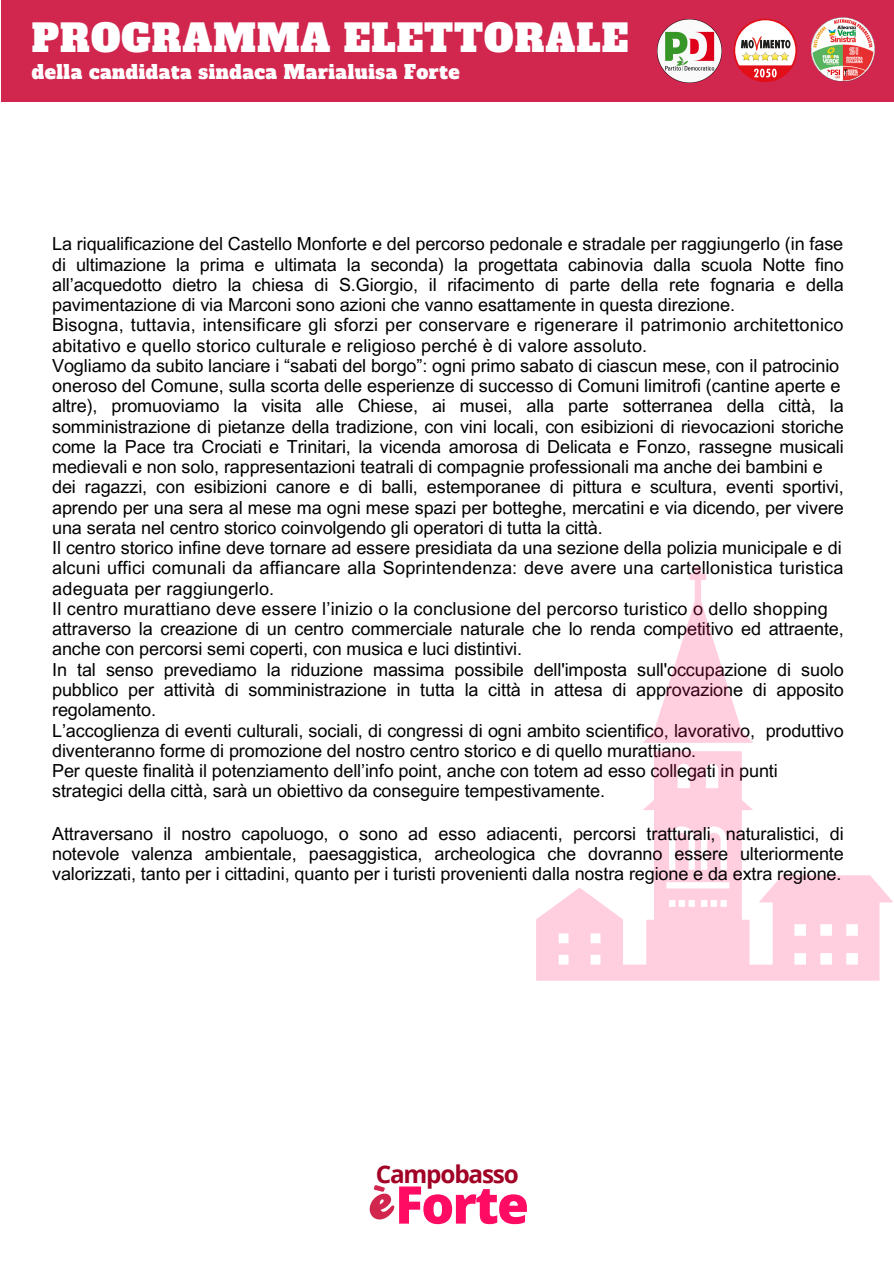
<style>
.page{position:relative;width:894px;height:1264px;background:#fff}
.page>*{position:absolute;margin:0;border:0;box-sizing:border-box;transform-origin:0 0}
.t1{font:800 52.05px "Open Sans";letter-spacing:-.035em;color:#ff0b63}
.t2{font:37.2px "Alfa Slab One";letter-spacing:.03em;color:#fff}
.t3{font:700 24.3px "Open Sans";letter-spacing:-.05em;color:#a20126}
.t4{font:18.9px "Alfa Slab One";letter-spacing:.03em;color:#fff}
.t5{font:18px/20.2px "Arial MT Pro";letter-spacing:-.005em;color:#000}
.t6{font:18px/20.2px "Arial MT Pro";letter-spacing:.015em;color:#000}
</style>
<div class="page">
<div style="left:1px;top:0;width:892px;height:101px;background:#d1264e"></div>
<img style="left:657px;top:19px;width:63px;height:64px">
<svg style="left:733px;top:19px;width:63px;height:63px"></svg>
<img style="left:811px;top:17px;width:64px;height:65px">
<svg style="left:644px;top:566px;width:108px;height:176px"></svg>
<svg style="left:536px;top:751px;width:356px;height:229px"></svg>
<p class="t2" style="left:32px;top:13px;width:598px">PROGRAMMA ELETTORALE</p>
<p class="t4" style="left:32px;top:59px;width:429px">della candidata sindaca Marialuisa Forte</p>
<h2 class="t5" style="left:52px;top:236px;width:792px">La riqualificazione del Castello Monforte e del percorso pedonale e stradale per raggiungerlo (in fase</h2>
<p class="t5" style="left:52px;top:256px;width:793px;text-align:justify">di ultimazione la prima e ultimata la seconda) la progettata cabinovia dalla scuola Notte fino all’acquedotto dietro la chiesa di S.Giorgio, il rifacimento di parte della rete fognaria e della pavimentazione di via Marconi sono azioni che vanno esattamente in questa direzione.</p>
<p class="t5" style="left:52px;top:317px;width:792px">Bisogna, tuttavia, intensificare gli sforzi per conservare e rigenerare il patrimonio architettonico abitativo e quello storico culturale e religioso perché è di valore assoluto.</p>
<p class="t5" style="left:52px;top:357px;width:788px">Vogliamo da subito lanciare i “sabati del borgo”: ogni primo sabato di ciascun mese, con il patrocinio</p>
<p class="t5" style="left:52px;top:378px;width:789px">oneroso del Comune, sulla scorta delle esperienze di successo di Comuni limitrofi (cantine aperte e</p>
<p class="t5" style="left:52px;top:398px;width:793px;text-align:justify">altre), promuoviamo la visita alle Chiese, ai musei, alla parte sotterranea della città, la somministrazione di pietanze della tradizione, con vini locali, con esibizioni di rievocazioni storiche come la Pace tra Crociati e Trinitari, la vicenda amorosa di Delicata e Fonzo, rassegne musicali</p>
<p class="t5" style="left:52px;top:459px;width:793px">medievali e non solo, rappresentazioni teatrali di compagnie professionali ma anche dei bambini e dei ragazzi, con esibizioni canore e di balli, estemporanee di pittura e scultura, eventi sportivi, aprendo per una sera al mese ma ogni mese spazi per botteghe, mercatini e via dicendo, per vivere una serata nel centro storico coinvolgendo gli operatori di tutta la città.</p>
<p class="t5" style="left:52px;top:540px;width:790px">Il centro storico infine deve tornare ad essere presidiata da una sezione della polizia municipale e di</p>
<p class="t6" style="left:52px;top:560px;width:792px">alcuni uffici comunali da affiancare alla Soprintendenza: deve avere una cartellonistica turistica adeguata per raggiungerlo.</p>
<p class="t6" style="left:52px;top:600px;width:777px">Il centro murattiano deve essere l’inizio o la conclusione del percorso turistico o dello shopping</p>
<p class="t5" style="left:52px;top:621px;width:793px">attraverso la creazione di un centro commerciale naturale che lo renda competitivo ed attraente, anche con percorsi semi coperti, con musica e luci distintivi.</p>
<p class="t5" style="left:52px;top:661px;width:793px;text-align:justify">In tal senso prevediamo la riduzione massima possibile dell'imposta sull'occupazione di suolo pubblico per attività di somministrazione in tutta la città in attesa di approvazione di apposito regolamento.</p>
<p class="t5" style="left:52px;top:722px;width:792px">L’accoglienza di eventi culturali, sociali, di congressi di ogni ambito scientifico, lavorativo, produttivo diventeranno forme di promozione del nostro centro storico e di quello murattiano.</p>
<p class="t5" style="left:52px;top:762px;width:727px">Per queste finalità il potenziamento dell’info point, anche con totem ad esso collegati in punti strategici della città, sarà un obiettivo da conseguire tempestivamente.</p>
<h3 class="t5" style="left:52px;top:825px;width:793px;text-align:justify">Attraversano il nostro capoluogo, o sono ad esso adiacenti, percorsi tratturali, naturalistici, di notevole valenza ambientale, paesaggistica, archeologica che dovranno essere ulteriormente valorizzati, tanto per i cittadini, quanto per i turisti provenienti dalla nostra regione e da extra regione.</h3>
<p class="t3" style="left:375px;top:1156px;width:145px">Campobasso</p>
<p class="t1" style="left:395px;top:1167px;width:135px">Forte</p>
</div>
